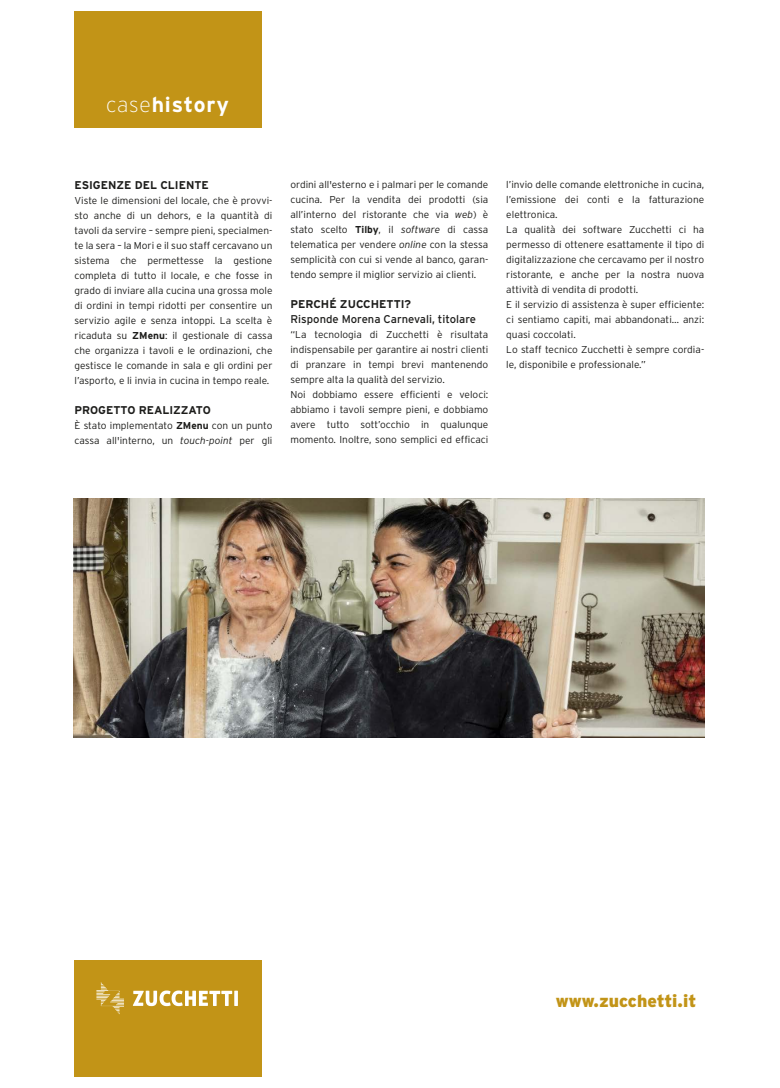
<style>
.page{position:relative;width:780px;height:1088px;background:#fff}
.page>*{position:absolute;margin:0;border:0;box-sizing:border-box;transform-origin:0 0}
.t1{font:700 21.25px "Interstate";letter-spacing:.04em;color:#fff}
.t2{font:900 17.5px "Interstate";color:#c29417}
.t3{font:700 11.25px "Interstate";color:#1d1d1b}
.t4{font:11.25px "Interstate";color:#1d1d1b}
.t5{font:300 10px/15px "Interstate";color:#1d1d1b}
.s1{font-weight:200}
.s2{font-weight:700}
.s3{font-style:italic}
</style>
<div class="page">
<div style="left:74px;top:960px;width:188px;height:116px;background:#c29417"></div>
<div style="left:74px;top:11px;width:187px;height:117px;background:#c29417"></div>
<svg style="left:133px;top:990px;width:105px;height:16px"></svg>
<svg style="left:96px;top:982px;width:28px;height:32px"></svg>
<img style="left:74px;top:498px;width:630px;height:240px">
<h1 class="t1" style="left:106px;top:92px;width:124px"><span class="s1">case</span>history</h1>
<p class="t3" style="left:75px;top:178px;width:136px">ESIGENZE DEL CLIENTE</p>
<p class="t5" style="left:75px;top:193px;width:199px;text-align:justify">Viste le dimensioni del locale, che è provvi&shy;sto anche di un dehors, e la quantità di tavoli da servire – sempre pieni, specialmen&shy;te la sera – la Mori e il suo staff cercavano un sistema che permettesse la gestione completa di tutto il locale, e che fosse in grado di inviare alla cucina una grossa mole di ordini in tempi ridotti per consentire un servizio agile e senza intoppi. La scelta è ricaduta su <span class="s2">ZMenu</span>: il gestionale di cassa che organizza i tavoli e le ordinazioni, che gestisce le comande in sala e gli ordini per l’asporto, e li invia in cucina in tempo reale.</p>
<p class="t3" style="left:75px;top:403px;width:138px">PROGETTO REALIZZATO</p>
<p class="t5" style="left:75px;top:418px;width:199px">È stato implementato <span class="s2">ZMenu</span> con un punto cassa all'interno, un <span class="s3">touch-point</span> per gli</p>
<p class="t5" style="left:290px;top:177px;width:199px;text-align:justify">ordini all'esterno e i palmari per le comande cucina. Per la vendita dei prodotti (sia all’interno del ristorante che via <span class="s3">web</span>) è stato scelto <span class="s2">Tilby</span>, il <span class="s3">software</span> di cassa telematica per vendere <span class="s3">online</span> con la stessa semplicità con cui si vende al banco, garan&shy;tendo sempre il miglior servizio ai clienti.</p>
<p class="t3" style="left:290px;top:298px;width:122px">PERCHÉ ZUCCHETTI?</p>
<p class="t4" style="left:290px;top:312px;width:187px">Risponde Morena Carnevali, titolare</p>
<p class="t5" style="left:290px;top:327px;width:199px">“La tecnologia di Zucchetti è risultata indispensabile per garantire ai nostri clienti di pranzare in tempi brevi mantenendo sempre alta la qualità del servizio.<br>Noi dobbiamo essere efficienti e veloci: abbiamo i tavoli sempre pieni, e dobbiamo avere tutto sott’occhio in qualunque momento. Inoltre, sono semplici ed efficaci</p>
<p class="t5" style="left:506px;top:177px;width:199px">l’invio delle comande elettroniche in cucina, l’emissione dei conti e la fatturazione elettronica.<br>La qualità dei software Zucchetti ci ha permesso di ottenere esattamente il tipo di digitalizzazione che cercavamo per il nostro ristorante, e anche per la nostra nuova attività di vendita di prodotti.<br>E il servizio di assistenza è super efficiente: ci sentiamo capiti, mai abbandonati… anzi: quasi coccolati.<br>Lo staff tecnico Zucchetti è sempre cordia&shy;le, disponibile e professionale.”</p>
<h2 class="t2" style="left:556px;top:990px;width:142px">www.zucchetti.it</h2>
</div>
